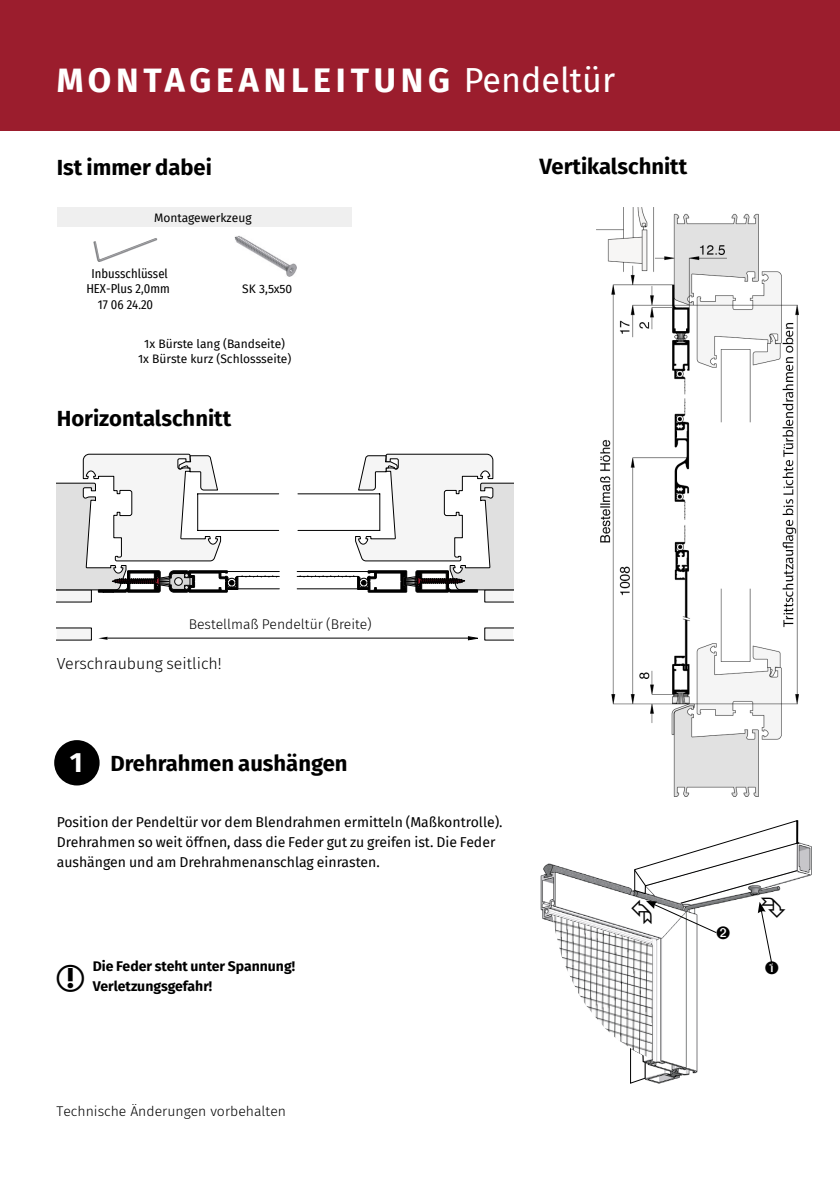
<style>
.page{position:relative;width:840px;height:1191px;background:#fff}
.page>*{position:absolute;margin:0;border:0;box-sizing:border-box;transform-origin:0 0}
.t1{font:700 34px "Fira Sans";letter-spacing:.14em;color:#fff}
.Haupttext_9_pt_Fett{font:700 28px "Fira Sans";color:#fff}
.Haupttext_9_pt_Fett-2{font:700 22px "Fira Sans";color:#000}
.Haupttext_9_pt_Fett-3{font:300 16px "Fira Sans";color:#000}
.Haupttext_9_pt_Fett-4{font:14px/20px "Fira Sans";color:#000}
.Haupttext_9_pt_Fett-5{font:300 14px "Fira Sans";color:#000}
.Haupttext_9_pt_Fett-6{font:700 14px/20px "Fira Sans";color:#000}
.t2{font:12.6px/15.2px "Fira Sans Condensed";color:#000;text-align:center}
.t3{font:12px "Fira Sans";color:#000}
.s1{font-weight:400}
</style>
<div class="page">
<div style="left:0;top:0;width:839px;height:130px;background:#9b1d2d"></div>
<div style="left:57px;top:207px;width:294px;height:20px;background:#efefef"></div>
<img style="left:93px;top:238px;width:65px;height:24px">
<div style="left:54px;top:740px;width:45px;height:45px;background:#000;border-radius:50%"></div>
<img style="left:540px;top:845px;width:272px;height:77px">
<img style="left:234px;top:236px;width:62px;height:40px">
<svg style="left:57px;top:454px;width:456px;height:186px"></svg>
<hr style="left:107px;top:638px;width:361px;height:1px;background:#000">
<img style="left:596px;top:207px;width:202px;height:589px">
<svg style="left:552px;top:820px;width:256px;height:263px"></svg>
<p class="t1" style="left:57px;top:52px;width:559px">MONTAGEANLEITUNG <span class="s1">Pendeltür</span></p>
<p class="Haupttext_9_pt_Fett-2" style="left:57px;top:149px;width:157px">Ist immer dabei</p>
<p class="t3" style="left:154px;top:208px;width:99px">Montagewerkzeug</p>
<p class="t2" style="left:86px;top:266px;width:85px">Inbusschlüssel<br>HEX-Plus 2,0mm<br>17 06 24.20</p>
<p class="t3" style="left:242px;top:280px;width:52px">SK 3,5x50</p>
<p class="t3" style="left:144px;top:335px;width:142px">1x Bürste lang (Bandseite)</p>
<p class="t3" style="left:138px;top:349px;width:155px">1x Bürste kurz (Schlossseite)</p>
<p class="Haupttext_9_pt_Fett-2" style="left:57px;top:400px;width:176px">Horizontalschnitt</p>
<p class="Haupttext_9_pt_Fett-2" style="left:539px;top:148px;width:149px">Vertikalschnitt</p>
<p class="Haupttext_9_pt_Fett-5" style="left:189px;top:614px;width:184px">Bestellmaß Pendeltür (Breite)</p>
<p class="Haupttext_9_pt_Fett-3" style="left:57px;top:652px;width:166px">Verschraubung seitlich!</p>
<p class="Haupttext_9_pt_Fett" style="left:70px;top:738px;width:14px">1</p>
<p class="Haupttext_9_pt_Fett-2" style="left:110px;top:744px;width:238px">Drehrahmen aushängen</p>
<p class="Haupttext_9_pt_Fett-4" style="left:57px;top:811px;width:447px">Position der Pendeltür vor dem Blendrahmen ermitteln (Maßkontrolle).<br>Drehrahmen so weit öffnen, dass die Feder gut zu greifen ist. Die Feder aushängen und am Drehrahmenanschlag einrasten.</p>
<p class="Haupttext_9_pt_Fett-6" style="left:93px;top:955px;width:204px">Die Feder steht unter Spannung!<br>Verletzungsgefahr!</p>
<p class="Haupttext_9_pt_Fett-5" style="left:56px;top:1101px;width:231px">Technische Änderungen vorbehalten</p>
</div>
